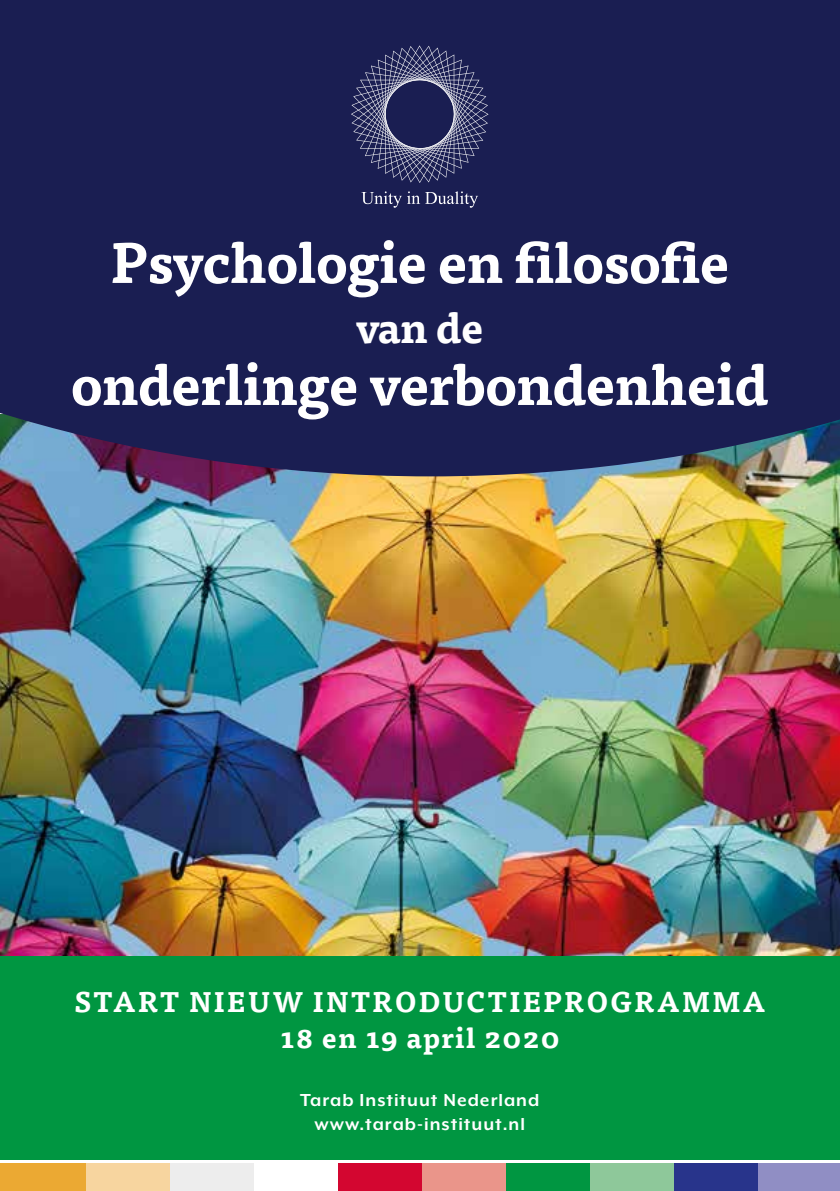
<style>
.page{position:relative;width:840px;height:1191px;background:#fff}
.page>*{position:absolute;margin:0;border:0;box-sizing:border-box;transform-origin:0 0}
.t1{font:700 56px "Tisa Pro";letter-spacing:-.01em;color:#fff}
.t2{font:700 42px "Tisa Pro";color:#fff}
.t3{font:700 28px/36px "Tisa Pro";letter-spacing:.06em;color:#fff;text-align:center}
.t4{font:700 20px/24px "Mr Eaves XL Mod OT";letter-spacing:.05em;color:#fff;text-align:center}
</style>
<div class="page">
<img style="left:0;top:476px;width:839px;height:480px">
<div style="left:0;top:0;width:839px;height:476px;background:#1a1e52"></div>
<div style="left:0;top:956px;width:839px;height:235px;background:#009641"></div>
<div style="left:0;top:1162px;width:87px;height:29px;background:#eba933"></div>
<div style="left:87px;top:1162px;width:84px;height:29px;background:#f7d59f"></div>
<div style="left:171px;top:1162px;width:84px;height:29px;background:#ededed"></div>
<div style="left:255px;top:1162px;width:83px;height:29px;background:#fff"></div>
<div style="left:338px;top:1162px;width:84px;height:29px;background:#d30630"></div>
<div style="left:422px;top:1162px;width:84px;height:29px;background:#ea958a"></div>
<div style="left:590px;top:1162px;width:84px;height:29px;background:#8ec89a"></div>
<div style="left:674px;top:1162px;width:84px;height:29px;background:#28348b"></div>
<div style="left:758px;top:1162px;width:81px;height:29px;background:#908ec4"></div>
<hr style="left:0;top:1160px;width:839px;height:2px;background:#fff">
<svg style="left:361px;top:191px;width:117px;height:17px;background:#424570"></svg>
<svg style="left:351px;top:45px;width:137px;height:138px;background:#3a3e6a"></svg>
<h1 class="t1" style="left:110px;top:217px;width:620px">Psychologie en filosofie</h1>
<h2 class="t2" style="left:356px;top:294px;width:129px">van de</h2>
<h1 class="t1" style="left:71px;top:339px;width:698px">onderlinge verbondenheid</h1>
<h3 class="t3" style="left:74px;top:982px;width:692px">START NIEUW INTRODUCTIEPROGRAMMA<br>18 en 19 april 2020</h3>
<p class="t4" style="left:300px;top:1087px;width:241px">Tarab Instituut Nederland www.tarab-instituut.nl</p>
</div>
